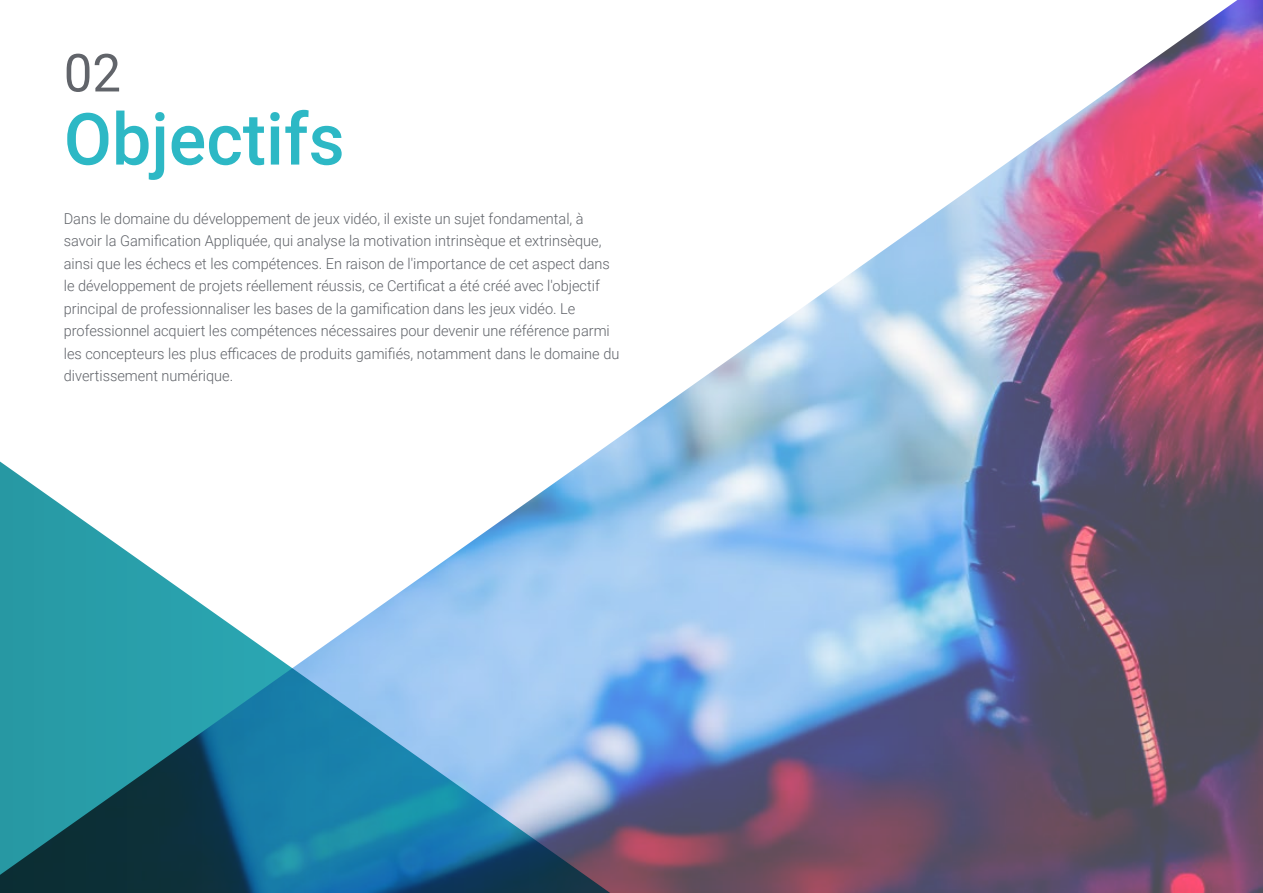
<style>
.page{position:relative;width:1263px;height:893px;background:#fff}
.page>*{position:absolute;margin:0;border:0;box-sizing:border-box;transform-origin:0 0}
.t1{font:500 72px "Roboto";color:#2db8c5}
.t2{font:52.5px "Roboto";color:#61646a}
.t3{font:300 15px/22.5px "Roboto";color:#61646a}
</style>
<div class="page">
<img style="left:607px;top:0;width:656px;height:893px">
<svg style="left:0;top:446px;width:640px;height:447px"></svg>
<h2 class="t2" style="left:64px;top:36px;width:59px">02</h2>
<h1 class="t1" style="left:64px;top:89px;width:282px">Objectifs</h1>
<p class="t3" style="left:64px;top:207px;width:557px">Dans le domaine du développement de jeux vidéo, il existe un sujet fondamental, à savoir la Gamification Appliquée, qui analyse la motivation intrinsèque et extrinsèque, ainsi que les échecs et les compétences. En raison de l'importance de cet aspect dans le développement de projets réellement réussis, ce Certificat a été créé avec l'objectif principal de professionnaliser les bases de la gamification dans les jeux vidéo. Le professionnel acquiert les compétences nécessaires pour devenir une référence parmi les concepteurs les plus efficaces de produits gamifiés, notamment dans le domaine du divertissement numérique.</p>
</div>
